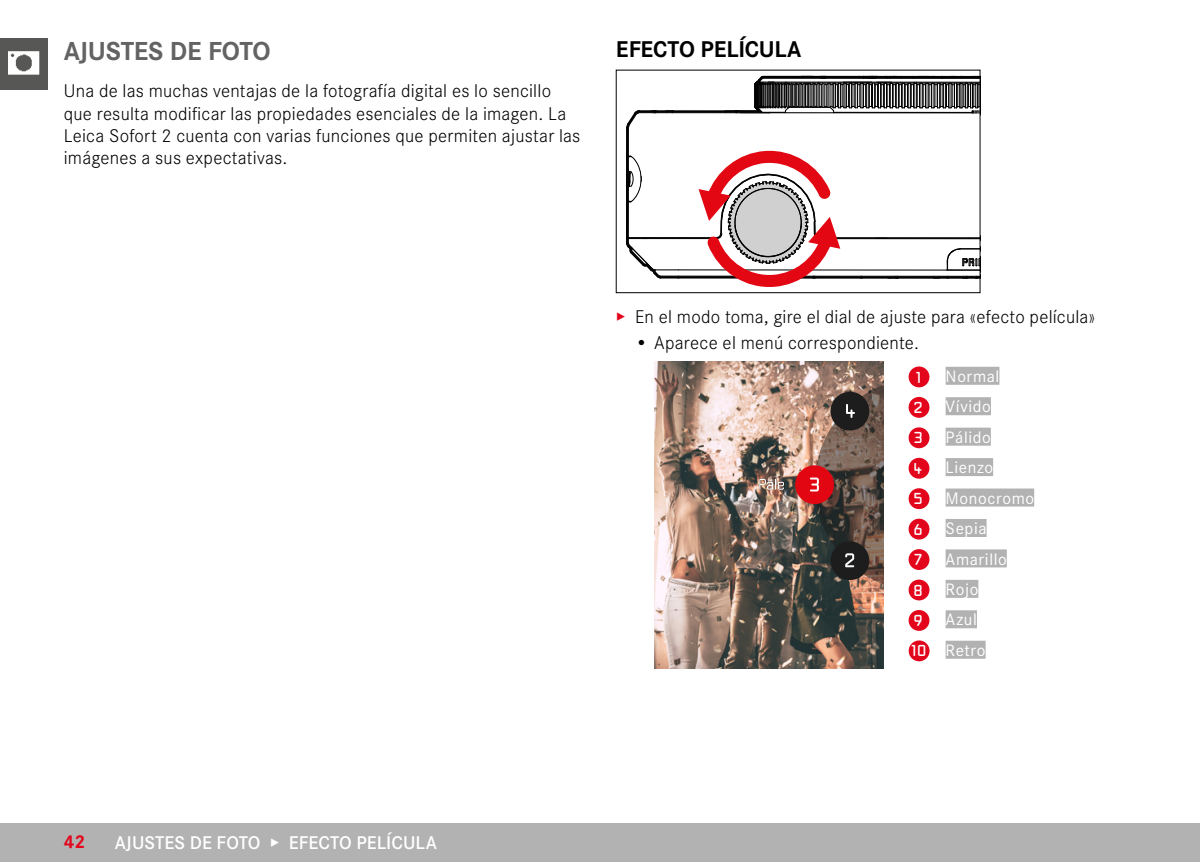
<style>
.page{position:relative;width:1200px;height:862px;background:#fff}
.page>*{position:absolute;margin:0;border:0;box-sizing:border-box;transform-origin:0 0}
.Heading____Chapter{font:700 27px "Corporate S";letter-spacing:-.015em;color:#646363}
.Heading____Heading_01{font:700 23.62px "Corporate S";letter-spacing:-.005em;color:#000}
.Text____Body_Text{font:300 19.12px/22.3px "Corporate S";letter-spacing:.01em;color:#000}
.t1{font:600 19.12px "Corporate S";color:#fff}
.t2{font:700 19.12px "Corporate S";color:#e3051b}
.Text____Body_Text-2{font:17.32px "Corporate S";letter-spacing:.035em;color:#fff}
.t3{font:13.95px "LG1050";color:#fff}
.s1{color:#e3051b}
</style>
<div class="page">
<div style="left:0;top:38px;width:48px;height:51px;background:#575756"></div>
<img style="left:9px;top:51px;width:31px;height:24px">
<div style="left:0;top:823px;width:1199px;height:38px;background:#b3b2b2"></div>
<svg style="left:626px;top:76px;width:355px;height:218px"></svg>
<div style="left:615px;top:70px;width:365px;height:223px;border:1px solid #000"></div>
<img style="left:654px;top:361px;width:229px;height:306px">
<svg style="left:758px;top:478px;width:26px;height:12px"></svg>
<div style="left:795px;top:465px;width:38px;height:39px;background:#e20612;border-radius:50%"></div>
<svg style="left:809px;top:378px;width:74px;height:213px;background:#6b524a"></svg>
<div style="left:908px;top:366px;width:21px;height:21px;background:#e3051b;border-radius:50%"></div>
<div style="left:945px;top:366px;width:54px;height:18px;background:#b3b2b2"></div>
<div style="left:908px;top:396px;width:21px;height:21px;background:#e3051b;border-radius:50%"></div>
<div style="left:945px;top:397px;width:45px;height:18px;background:#b3b2b2"></div>
<div style="left:908px;top:427px;width:21px;height:21px;background:#e3051b;border-radius:50%"></div>
<div style="left:945px;top:427px;width:45px;height:18px;background:#b3b2b2"></div>
<div style="left:908px;top:457px;width:21px;height:21px;background:#e3051b;border-radius:50%"></div>
<div style="left:945px;top:458px;width:47px;height:18px;background:#b3b2b2"></div>
<div style="left:908px;top:488px;width:21px;height:21px;background:#e3051b;border-radius:50%"></div>
<div style="left:945px;top:488px;width:88px;height:18px;background:#b3b2b2"></div>
<div style="left:908px;top:518px;width:21px;height:21px;background:#e3051b;border-radius:50%"></div>
<div style="left:945px;top:518px;width:41px;height:18px;background:#b3b2b2"></div>
<div style="left:908px;top:549px;width:21px;height:20px;background:#e3051b;border-radius:50%"></div>
<div style="left:945px;top:549px;width:61px;height:18px;background:#b3b2b2"></div>
<div style="left:908px;top:579px;width:21px;height:21px;background:#e3051b;border-radius:50%"></div>
<div style="left:945px;top:579px;width:33px;height:18px;background:#b3b2b2"></div>
<div style="left:908px;top:609px;width:21px;height:21px;background:#e3051b;border-radius:50%"></div>
<div style="left:945px;top:610px;width:31px;height:18px;background:#b3b2b2"></div>
<div style="left:908px;top:640px;width:21px;height:21px;background:#e3051b;border-radius:50%"></div>
<div style="left:945px;top:640px;width:40px;height:18px;background:#b3b2b2"></div>
<p class="Heading____Chapter" style="left:64px;top:29px;width:208px">AJUSTES DE FOTO</p>
<p class="Text____Body_Text" style="left:64px;top:78px;width:518px">Una de las muchas ventajas de la fotografía digital es lo sencillo que resulta modificar las propiedades esenciales de la imagen. La Leica Sofort 2 cuenta con varias funciones que permiten ajustar las imágenes a sus expectativas.</p>
<p class="Heading____Heading_01" style="left:615px;top:30px;width:187px">EFECTO PELÍCULA</p>
<p class="Text____Body_Text" style="left:615px;top:304px;width:480px"><span class="s1">▸</span> En el modo toma, gire el dial de ajuste para «efecto película»</p>
<p class="Text____Body_Text" style="left:635px;top:330px;width:285px">• Aparece el menú correspondiente.</p>
<p class="t3" style="left:913px;top:366px;width:10px">1</p>
<p class="Text____Body_Text-2" style="left:945px;top:363px;width:55px">Normal</p>
<p class="t3" style="left:913px;top:397px;width:10px">2</p>
<p class="Text____Body_Text-2" style="left:945px;top:394px;width:47px">Vívido</p>
<p class="t3" style="left:913px;top:427px;width:10px">3</p>
<p class="Text____Body_Text-2" style="left:945px;top:424px;width:47px">Pálido</p>
<p class="t3" style="left:913px;top:458px;width:10px">4</p>
<p class="Text____Body_Text-2" style="left:945px;top:454px;width:49px">Lienzo</p>
<p class="t3" style="left:913px;top:488px;width:10px">5</p>
<p class="Text____Body_Text-2" style="left:945px;top:485px;width:90px">Monocromo</p>
<p class="t3" style="left:913px;top:518px;width:10px">6</p>
<p class="Text____Body_Text-2" style="left:945px;top:515px;width:42px">Sepia</p>
<p class="t3" style="left:913px;top:549px;width:10px">7</p>
<p class="Text____Body_Text-2" style="left:945px;top:546px;width:63px">Amarillo</p>
<p class="t3" style="left:913px;top:579px;width:10px">8</p>
<p class="Text____Body_Text-2" style="left:945px;top:576px;width:34px">Rojo</p>
<p class="t3" style="left:913px;top:610px;width:10px">9</p>
<p class="Text____Body_Text-2" style="left:945px;top:606px;width:33px">Azul</p>
<p class="t3" style="left:908px;top:640px;width:19px">10</p>
<p class="Text____Body_Text-2" style="left:945px;top:637px;width:41px">Retro</p>
<p class="t2" style="left:64px;top:826px;width:23px">42</p>
<p class="t1" style="left:115px;top:827px;width:323px">AJUSTES DE FOTO ▸ EFECTO PELÍCULA</p>
</div>
